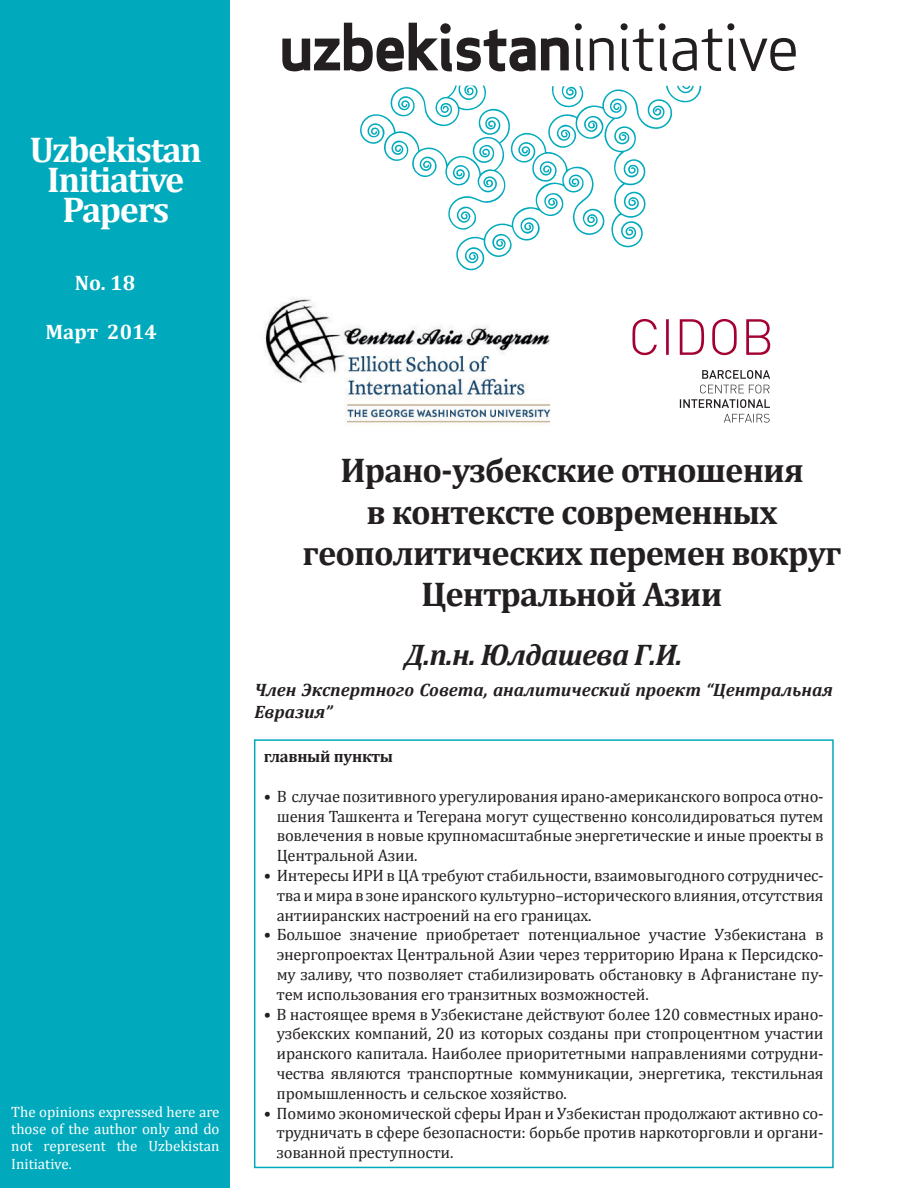
<style>
.page{position:relative;width:918px;height:1188px;background:#fff}
.page>*{position:absolute;margin:0;border:0;box-sizing:border-box;transform-origin:0 0}
.t1{font:63.6px "Apex Sans Bold T";letter-spacing:-.04em;color:#231f20}
.t2{font:700 36px/30px "Cambria";letter-spacing:-.04em;color:#fff;text-align:center}
.t3{font:700 34.5px/41.4px "Cambria";letter-spacing:-.025em;color:#231f20;text-align:center}
.t4{font:italic 700 30px "Cambria";letter-spacing:-.025em;color:#231f20}
.t5{font:700 21px "Cambria";color:#fff}
.t6{font:italic 700 18px/21.6px "Cambria";color:#231f20}
.t7{font:16.5px/19.8px "Cambria";letter-spacing:-.015em;color:#231f20;text-align:justify}
.t8{font:700 16.5px "Cambria";letter-spacing:-.015em;color:#231f20}
.t9{font:15px/17.2px "Cambria";color:#fff;text-align:justify}
.s1{font-family:"Apex Sans Book T"}
</style>
<div class="page">
<div style="left:0;top:0;width:230px;height:1188px;background:#00aabc"></div>
<img style="left:264px;top:297px;width:287px;height:126px">
<svg style="left:632px;top:319px;width:138px;height:36px"></svg>
<svg style="left:724px;top:414px;width:46px;height:9px"></svg>
<svg style="left:680px;top:399px;width:90px;height:9px"></svg>
<svg style="left:700px;top:385px;width:70px;height:8px"></svg>
<svg style="left:702px;top:370px;width:68px;height:9px"></svg>
<svg style="left:360px;top:85px;width:341px;height:186px"></svg>
<div style="left:254px;top:739px;width:580px;height:429px;border:2px solid #00aabc"></div>
<h2 class="t2" style="left:30px;top:134px;width:174px">Uzbekistan<br>Initiative<br>Papers</h2>
<p class="t5" style="left:75px;top:270px;width:62px">No. 18</p>
<p class="t5" style="left:46px;top:319px;width:113px">Март 2014</p>
<h1 class="t1" style="left:279px;top:6px;width:523px">uzbekistan<span class="s1">initiative</span></h1>
<p class="t9" style="left:11px;top:1103px;width:210px">The opinions expressed here are those of the author only and do not represent the Uzbekistan Initiative.</p>
<h3 class="t3" style="left:303px;top:449px;width:540px">Ирано-узбекские отношения<br>в контексте современных геополитических перемен вокруг<br>Центральной Азии</h3>
<h3 class="t4" style="left:405px;top:637px;width:279px">Д.п.н. Юлдашева Г.И.</h3>
<p class="t6" style="left:254px;top:679px;width:580px">Член Экспертного Совета, аналитический проект “Центральная<br>Евразия”</p>
<p class="t8" style="left:264px;top:747px;width:131px">главный пункты</p>
<p class="t7" style="left:277px;top:786px;width:549px;text-indent:-13px">• В случаепозитивного урегулированияирано-американского вопроса отно&shy;шения Ташкента и Тегерана могут существенно консолидироваться путем вовлечения в новые крупномасштабные энергетические и иные проекты в Центральной Азии.</p>
<p class="t7" style="left:277px;top:865px;width:549px;text-indent:-13px">• Интересы ИРИ в ЦА требуют стабильности, взаимовыгодного сотрудничес&shy;тваимира в зонеиранского культурно–исторического влияния, отсутствия антииранских настроений на его границах.</p>
<p class="t7" style="left:277px;top:925px;width:549px;text-indent:-13px">• Большое значение приобретает потенциальное участие Узбекистана в энергопроектах Центральной Азии через территорию Ирана к Персидско&shy;му заливу, что позволяет стабилизировать обстановку в Афганистане пу&shy;тем использования его транзитных возможностей.</p>
<p class="t7" style="left:277px;top:1004px;width:549px;text-indent:-13px">• В настоящее время в Узбекистане действуют более 120 совместных ирано&shy;узбекских компаний, 20 из которых созданы при стопроцентном участии иранского капитала. Наиболее приоритетными направлениями сотрудни&shy;чества являются транспортные коммуникации, энергетика, текстильная промышленность и сельское хозяйство.</p>
<p class="t7" style="left:277px;top:1103px;width:549px;text-indent:-13px">• Помимо экономической сферы Иран и Узбекистан продолжают активно со&shy;трудничать в сфере безопасности: борьбе против наркоторговли и органи&shy;зованной преступности.</p>
</div>
